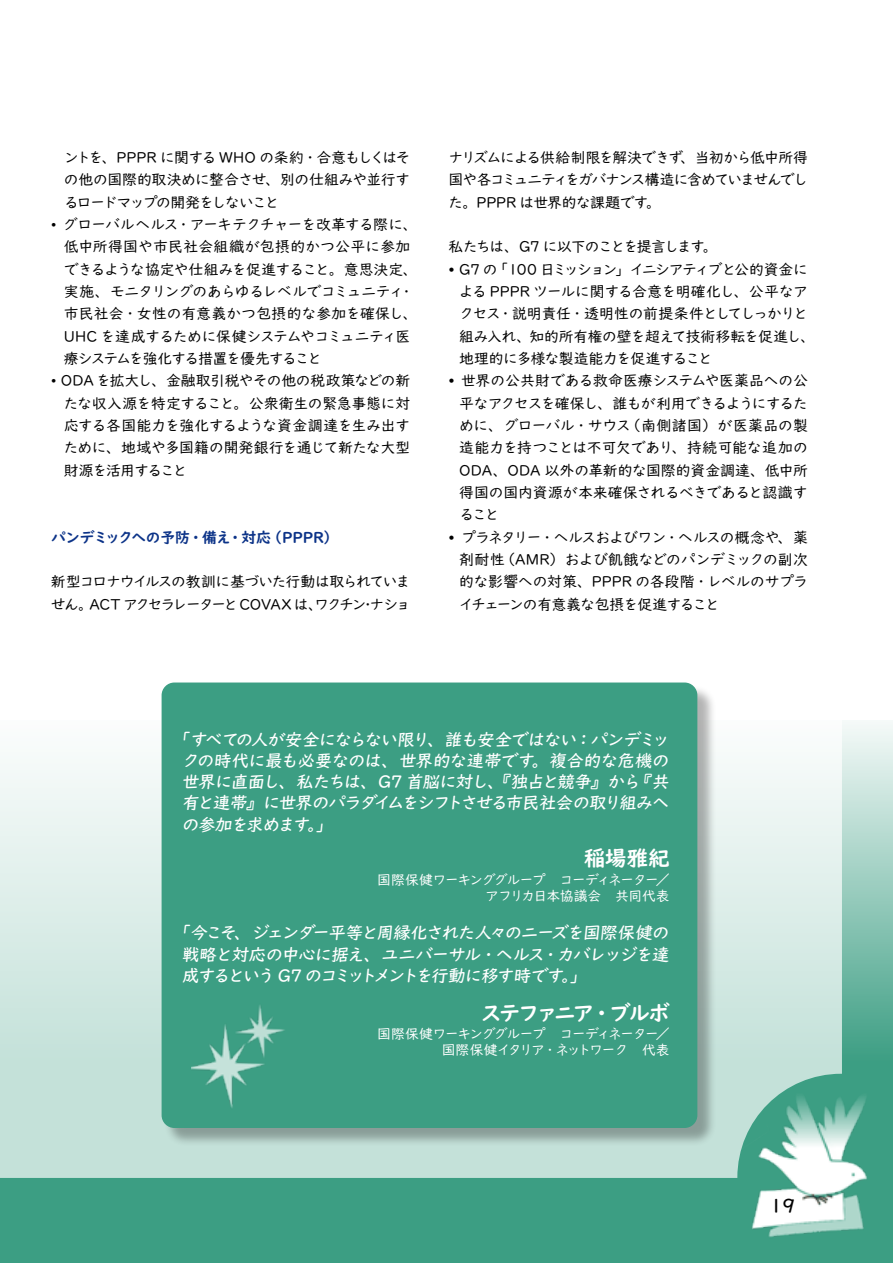
<style>
.page{position:relative;width:893px;height:1263px;background:#fff}
.page>*{position:absolute;margin:0;border:0;box-sizing:border-box;transform-origin:0 0}
.t1{font:700 21.3px "UD Digi Kyokasho Pro N";letter-spacing:-.13em;color:#fff}
.t2{font:700 21.3px "UD Digi Kyokasho Pro N";letter-spacing:-.11em;color:#fff}
.t3{font:500 19.2px "UD Digi Kyokasho Pro N";color:#000}
.t4{font:500 17.1px/21.3px "UD Digi Kyokasho Pro N";color:#fff;text-align:justify}
.t5{font:14.85px/22.4px "UD Digi Kyokasho Pro N";letter-spacing:-.045em;color:#000;text-align:justify}
.t6{font:14.85px/22.4px "UD Digi Kyokasho Pro N";letter-spacing:-.1em;color:#000}
.t7{font:700 14.85px "UD Digi Kyokasho Pro N";letter-spacing:-.025em;color:#0c3388}
.t8{font:14.85px "UD Digi Kyokasho Pro N";letter-spacing:-.085em;color:#000}
.t9{font:13.8px/15.9px "UD Digi Kyokasho Pro N";letter-spacing:-.1em;color:#fff;text-align:right}
.s1{font-weight:700}
</style>
<div class="page">
<svg style="left:0;top:722px;width:893px;height:541px;background:#4ea78e"></svg>
<img style="left:737px;top:1066px;width:141px;height:178px">
<svg style="left:0;top:683px;width:842px;height:495px"></svg>
<div style="left:164px;top:685px;width:552px;height:462px;background:#000;opacity:.3"></div>
<div style="left:162px;top:682px;width:535px;height:446px;background:#3c9e83;border-radius:13px"></div>
<img style="left:191px;top:1005px;width:94px;height:103px">
<p class="t5" style="left:64px;top:146px;width:348px">ントを、PPPR に関する WHO の条約・合意もしくはその他の国際的取決めに整合させ、別の仕組みや並行するロードマップの開発をしないこと</p>
<p class="t5" style="left:64px;top:213px;width:355px;text-align:left;text-indent:-13px">• グローバルヘルス・アーキテクチャーを改革する際に、低中所得国や市民社会組織が包摂的かつ公平に参加できるような協定や仕組みを促進すること。意思決定、実施、モニタリングのあらゆるレベルでコミュニティ・市民社会・女性の有意義かつ包摂的な参加を確保し、<br>UHC を達成するために保健システムやコミュニティ医療システムを強化する措置を優先すること</p>
<p class="t5" style="left:64px;top:369px;width:348px;text-indent:-13px">• ODA を拡大し、金融取引税やその他の税政策などの新たな収入源を特定すること。公衆衛生の緊急事態に対応する各国能力を強化するような資金調達を生み出すために、地域や多国籍の開発銀行を通じて新たな大型財源を活用すること</p>
<p class="t7" style="left:51px;top:525px;width:289px">パンデミックへの予防・備え・対応（PPPR）</p>
<p class="t6" style="left:51px;top:570px;width:361px">新型コロナウイルスの教訓に基づいた行動は取られていません。ACT アクセラレーターと COVAX は、ワクチン・ナショ</p>
<p class="t5" style="left:448px;top:146px;width:361px">ナリズムによる供給制限を解決できず、当初から低中所得国や各コミュニティをガバナンス構造に含めていませんでした。PPPR は世界的な課題です。</p>
<p class="t8" style="left:449px;top:234px;width:271px">私たちは、G7 に以下のことを提言します。</p>
<p class="t5" style="left:459px;top:257px;width:358px;text-align:left;text-indent:-11px"><span class="s1">•</span> G7 の「100 日ミッション」イニシアティブと公的資金による PPPR ツールに関する合意を明確化し、公平なアクセス・説明責任・透明性の前提条件としてしっかりと組み入れ、知的所有権の壁を超えて技術移転を促進し、地理的に多様な製造能力を促進すること</p>
<p class="t5" style="left:459px;top:369px;width:350px;text-indent:-11px"><span class="s1">•</span> 世界の公共財である救命医療システムや医薬品への公平なアクセスを確保し、誰もが利用できるようにするために、グローバル・サウス（南側諸国）が医薬品の製造能力を持つことは不可欠であり、持続可能な追加のODA、ODA 以外の革新的な国際的資金調達、低中所得国の国内資源が本来確保されるべきであると認識すること</p>
<p class="t5" style="left:459px;top:525px;width:350px;text-indent:-11px"><span class="s1">•</span> プラネタリー・ヘルスおよびワン・ヘルスの概念や、薬剤耐性（AMR）および飢餓などのパンデミックの副次的な影響への対策、PPPR の各段階・レベルのサプライチェーンの有意義な包摂を促進すること</p>
<p class="t4" style="left:182px;top:728px;width:492px;text-indent:-9px">「すべての人が安全にならない限り、誰も安全ではない：パンデミックの時代に最も必要なのは、世界的な連帯です。複合的な危機の世界に直面し、私たちは、G7 首脳に対し、『独占と競争』から『共有と連帯』に世界のパラダイムをシフトさせる市民社会の取り組みへの参加を求めます。」</p>
<h1 class="t2" style="left:584px;top:840px;width:87px">稲場雅紀</h1>
<p class="t9" style="left:377px;top:871px;width:294px">国際保健ワーキンググループ　コーディネーター／アフリカ日本協議会　共同代表</p>
<p class="t4" style="left:182px;top:921px;width:492px;text-indent:-9px">「今こそ、ジェンダー平等と周縁化された人々のニーズを国際保健の戦略と対応の中心に据え、ユニバーサル・ヘルス・カバレッジを達成するという G7 のコミットメントを行動に移す時です。」</p>
<h1 class="t1" style="left:481px;top:995px;width:190px">ステファニア・ブルボ</h1>
<p class="t9" style="left:377px;top:1025px;width:294px">国際保健ワーキンググループ　コーディネーター／国際保健イタリア・ネットワーク　代表</p>
<p class="t3" style="left:770px;top:1190px;width:27px">19</p>
</div>
